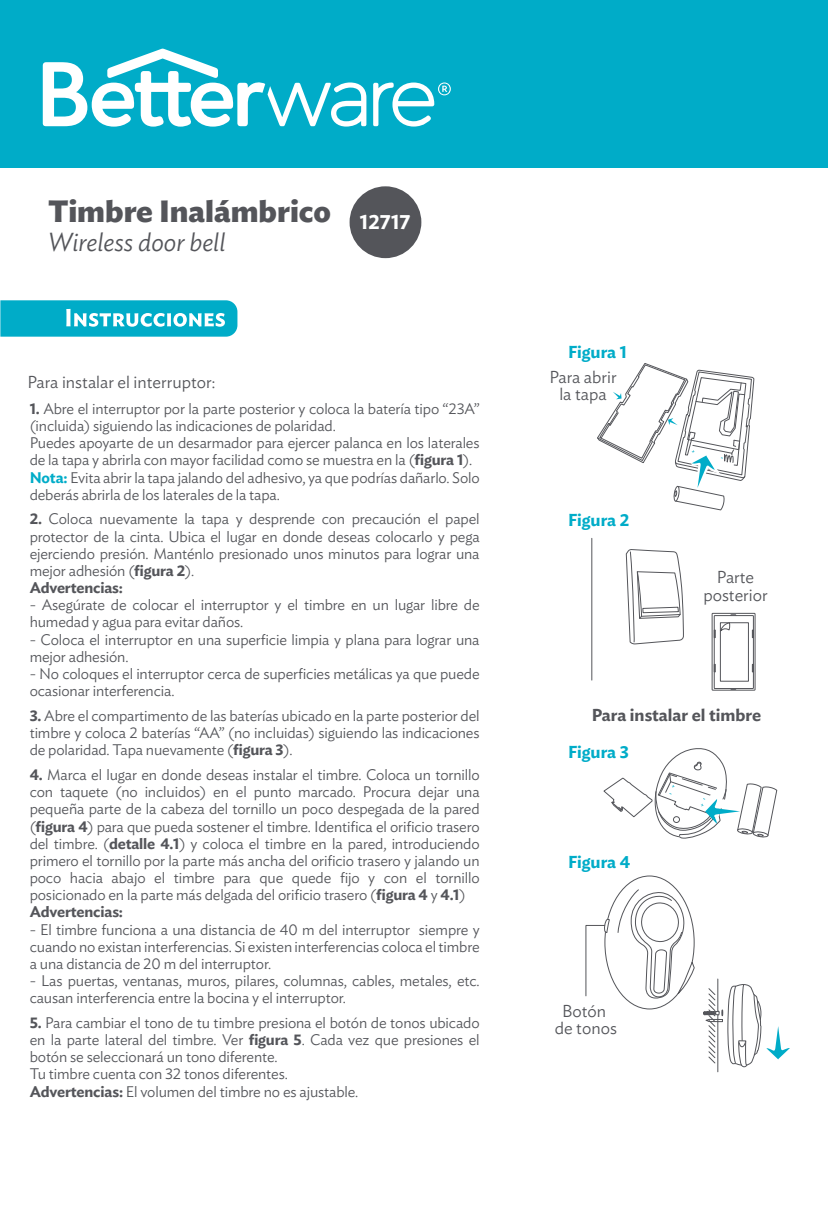
<style>
.page{position:relative;width:828px;height:1207px;background:#fff}
.page>*{position:absolute;margin:0;border:0;box-sizing:border-box;transform-origin:0 0}
.t1{font:700 30.6px "Ideal Sans";color:#54555a}
.t2{font:italic 300 25.88px "Ideal Sans";color:#54555a}
.t3{font:600 20.25px "Ideal Sans";color:#fff}
.t4{font:300 17.1px/17.1px "Ideal Sans";color:#54555a;text-align:center}
.t5{font:600 17.1px "Ideal Sans";color:#00acc8}
.t6{font:600 17.1px "Ideal Sans";color:#54555a}
.t7{font:300 15.3px/17.1px "Ideal Sans";letter-spacing:-.01em;color:#54555a}
.s1{font-weight:600}
.s2{font-weight:600;color:#00acc8}
</style>
<div class="page">
<div style="left:0;top:0;width:828px;height:168px;background:#00acc8"></div>
<svg style="left:43px;top:49px;width:323px;height:78px"></svg>
<svg style="left:373px;top:82px;width:78px;height:44px"></svg>
<svg style="left:0;top:300px;width:237px;height:36px;background:#25b8d0"></svg>
<div style="left:349px;top:186px;width:72px;height:72px;background:#54555a;border-radius:50%"></div>
<div style="left:711px;top:612px;width:44px;height:78px;border:1px solid #54555a"></div>
<div style="left:713px;top:615px;width:41px;height:73px;border:1px solid #54555a"></div>
<svg style="left:713px;top:663px;width:2px;height:9px"></svg>
<svg style="left:752px;top:629px;width:2px;height:9px"></svg>
<svg style="left:752px;top:663px;width:2px;height:9px"></svg>
<div style="left:720px;top:622px;width:29px;height:59px;border:1px solid #54555a"></div>
<svg style="left:713px;top:614px;width:23px;height:24px"></svg>
<svg style="left:625px;top:549px;width:59px;height:96px"></svg>
<svg style="left:617px;top:888px;width:78px;height:110px"></svg>
<hr style="left:591px;top:538px;width:1px;height:142px;background:#54555a">
<hr style="left:717px;top:978px;width:1px;height:93px;background:#54555a">
<svg style="left:703px;top:983px;width:87px;height:84px"></svg>
<svg style="left:585px;top:918px;width:25px;height:78px"></svg>
<svg style="left:597px;top:363px;width:157px;height:148px"></svg>
<svg style="left:603px;top:748px;width:174px;height:90px"></svg>
<h1 class="t1" style="left:48px;top:187px;width:284px">Timbre Inalámbrico</h1>
<h2 class="t2" style="left:48px;top:222px;width:179px">Wireless door bell</h2>
<h3 class="t3" style="left:360px;top:206px;width:52px">12717</h3>
<p class="t4" style="left:28px;top:372px;width:189px">Para instalar el interruptor:</p>
<p class="t7" style="left:30px;top:398px;width:451px"><span class="s1">1.</span> Abre el interruptor por la parte posterior y coloca la batería tipo “23A” (incluida) siguiendo las indicaciones de polaridad.<br>Puedes apoyarte de un desarmador para ejercer palanca en los laterales de la tapa y abrirla con mayor facilidad como se muestra en la (<span class="s1">figura 1</span>).<br><span class="s2">Nota:</span> Evita abrir la tapa jalando del adhesivo, ya que podrías dañarlo. Solo deberás abrirla de los laterales de la tapa.</p>
<p class="t7" style="left:30px;top:509px;width:451px"><span class="s1">2.</span> Coloca nuevamente la tapa y desprende con precaución el papel protector de la cinta. Ubica el lugar en donde deseas colocarlo y pega ejerciendo presión. Manténlo presionado unos minutos para lograr una mejor adhesión (<span class="s1">figura 2</span>).<br><span class="s1">Advertencias:</span></p>
<p class="t7" style="left:30px;top:595px;width:451px">- Asegúrate de colocar el interruptor y el timbre en un lugar libre de humedad y agua para evitar daños.</p>
<p class="t7" style="left:30px;top:629px;width:451px">- Coloca el interruptor en una superficie limpia y plana para lograr una mejor adhesión.</p>
<p class="t7" style="left:30px;top:663px;width:451px">- No coloques el interruptor cerca de superficies metálicas ya que puede ocasionar interferencia.</p>
<p class="t7" style="left:30px;top:705px;width:451px;text-align:justify"><span class="s1">3.</span> Abre el compartimento de las baterías ubicado en la parte posterior del timbre y coloca 2 baterías “AA” (no incluidas) siguiendo las indicaciones de polaridad. Tapa nuevamente (<span class="s1">figura 3</span>).</p>
<p class="t7" style="left:30px;top:764px;width:451px"><span class="s1">4.</span> Marca el lugar en donde deseas instalar el timbre. Coloca un tornillo con taquete (no incluidos) en el punto marcado. Procura dejar una pequeña parte de la cabeza del tornillo un poco despegada de la pared (<span class="s1">figura 4</span>) para que pueda sostener el timbre. Identifica el orificio trasero del timbre. (<span class="s1">detalle 4.1</span>) y coloca el timbre en la pared, introduciendo primero el tornillo por la parte más ancha del orificio trasero y jalando un poco hacia abajo el timbre para que quede fijo y con el tornillo posicionado en la parte más delgada del orificio trasero (<span class="s1">figura 4</span> y <span class="s1">4.1</span>)<br><span class="s1">Advertencias:</span></p>
<p class="t7" style="left:30px;top:919px;width:451px;text-align:justify">- El timbre funciona a una distancia de 40 m del interruptor siempre y cuando no existan interferencias. Si existen interferencias coloca el timbre a una distancia de 20 m del interruptor.</p>
<p class="t7" style="left:30px;top:970px;width:451px">- Las puertas, ventanas, muros, pilares, columnas, cables, metales, etc. causan interferencia entre la bocina y el interruptor.</p>
<p class="t7" style="left:30px;top:1012px;width:451px"><span class="s1">5.</span> Para cambiar el tono de tu timbre presiona el botón de tonos ubicado en la parte lateral del timbre. Ver <span class="s1">figura 5</span>. Cada vez que presiones el botón se seleccionará un tono diferente.<br>Tu timbre cuenta con 32 tonos diferentes.<br><span class="s1">Advertencias:</span> El volumen del timbre no es ajustable.</p>
<p class="t5" style="left:568px;top:338px;width:60px">Figura 1</p>
<p class="t4" style="left:549px;top:367px;width:69px">Para abrir la tapa</p>
<p class="t5" style="left:568px;top:507px;width:63px">Figura 2</p>
<p class="t4" style="left:703px;top:567px;width:66px">Parte posterior</p>
<p class="t6" style="left:592px;top:701px;width:171px">Para instalar el timbre</p>
<p class="t5" style="left:568px;top:738px;width:62px">Figura 3</p>
<p class="t5" style="left:568px;top:848px;width:64px">Figura 4</p>
<p class="t4" style="left:555px;top:1000px;width:64px">Botón de tonos</p>
</div>
